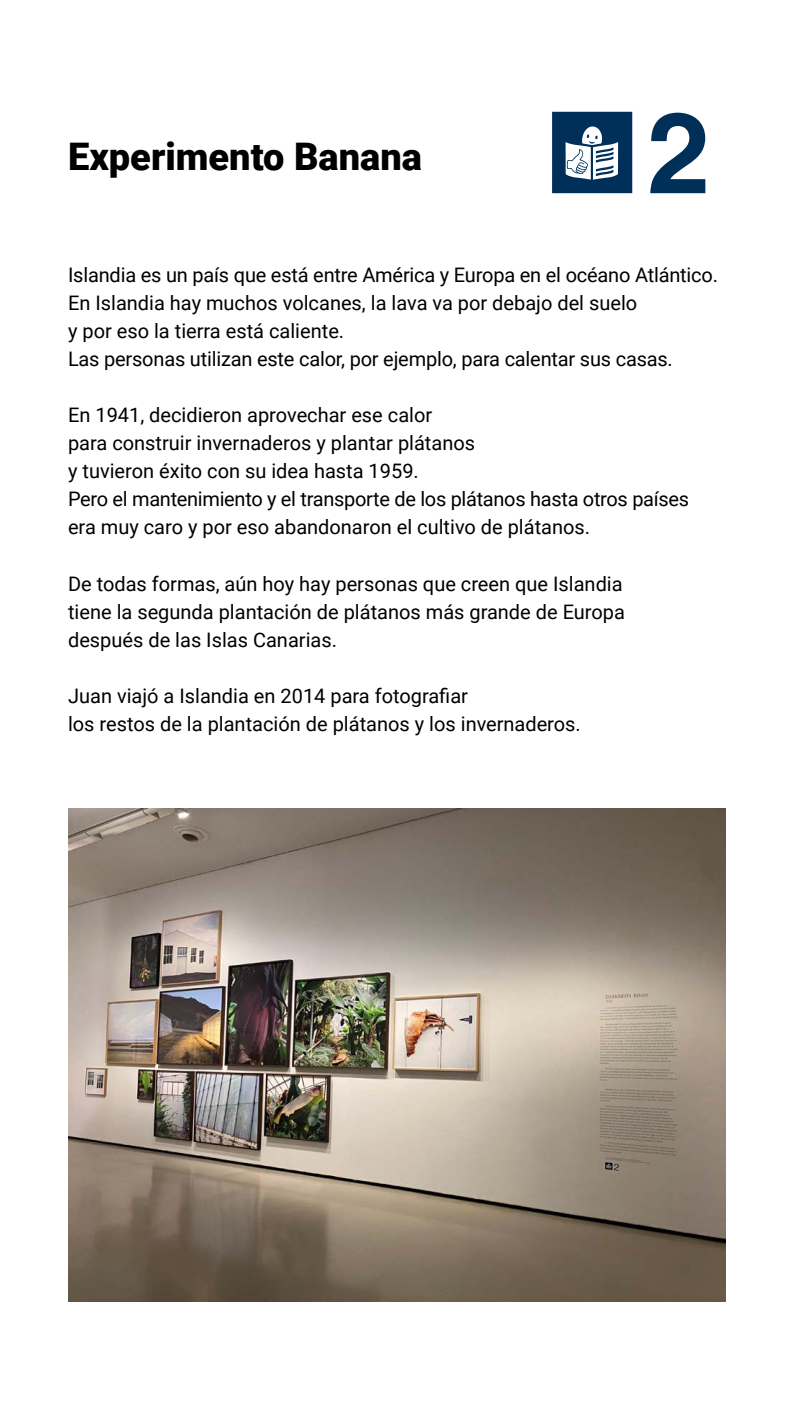
<style>
.page{position:relative;width:794px;height:1418px;background:#fff}
.page>*{position:absolute;margin:0;border:0;box-sizing:border-box;transform-origin:0 0}
.t1{font:700 113.4px "Helvetica LT Std";color:#003059}
.t2{font:900 38px "Roboto";color:#000}
.t3{font:20px "Roboto";color:#000}
</style>
<div class="page">
<svg style="left:552px;top:112px;width:80px;height:81px"></svg>
<img style="left:68px;top:808px;width:658px;height:493px">
<p class="t2" style="left:68px;top:130px;width:355px">Experimento Banana</p>
<p class="t1" style="left:647px;top:84px;width:65px">2</p>
<p class="t3" style="left:68px;top:261px;width:651px">Islandia es un país que está entre América y Europa en el océano Atlántico.</p>
<p class="t3" style="left:68px;top:289px;width:571px">En Islandia hay muchos volcanes, la lava va por debajo del suelo</p>
<p class="t3" style="left:68px;top:317px;width:278px">y por eso la tierra está caliente.</p>
<p class="t3" style="left:68px;top:345px;width:606px">Las personas utilizan este calor, por ejemplo, para calentar sus casas.</p>
<p class="t3" style="left:68px;top:401px;width:366px">En 1941, decidieron aprovechar ese calor</p>
<p class="t3" style="left:68px;top:429px;width:408px">para construir invernaderos y plantar plátanos</p>
<p class="t3" style="left:68px;top:457px;width:352px">y tuvieron éxito con su idea hasta 1959.</p>
<p class="t3" style="left:68px;top:485px;width:622px">Pero el mantenimiento y el transporte de los plátanos hasta otros países</p>
<p class="t3" style="left:68px;top:513px;width:523px">era muy caro y por eso abandonaron el cultivo de plátanos.</p>
<p class="t3" style="left:68px;top:569px;width:556px">De todas formas, aún hoy hay personas que creen que Islandia</p>
<p class="t3" style="left:68px;top:597px;width:558px">tiene la segunda plantación de plátanos más grande de Europa</p>
<p class="t3" style="left:68px;top:625px;width:270px">después de las Islas Canarias.</p>
<p class="t3" style="left:68px;top:681px;width:401px">Juan viajó a Islandia en 2014 para fotografiar</p>
<p class="t3" style="left:68px;top:709px;width:514px">los restos de la plantación de plátanos y los invernaderos.</p>
</div>
